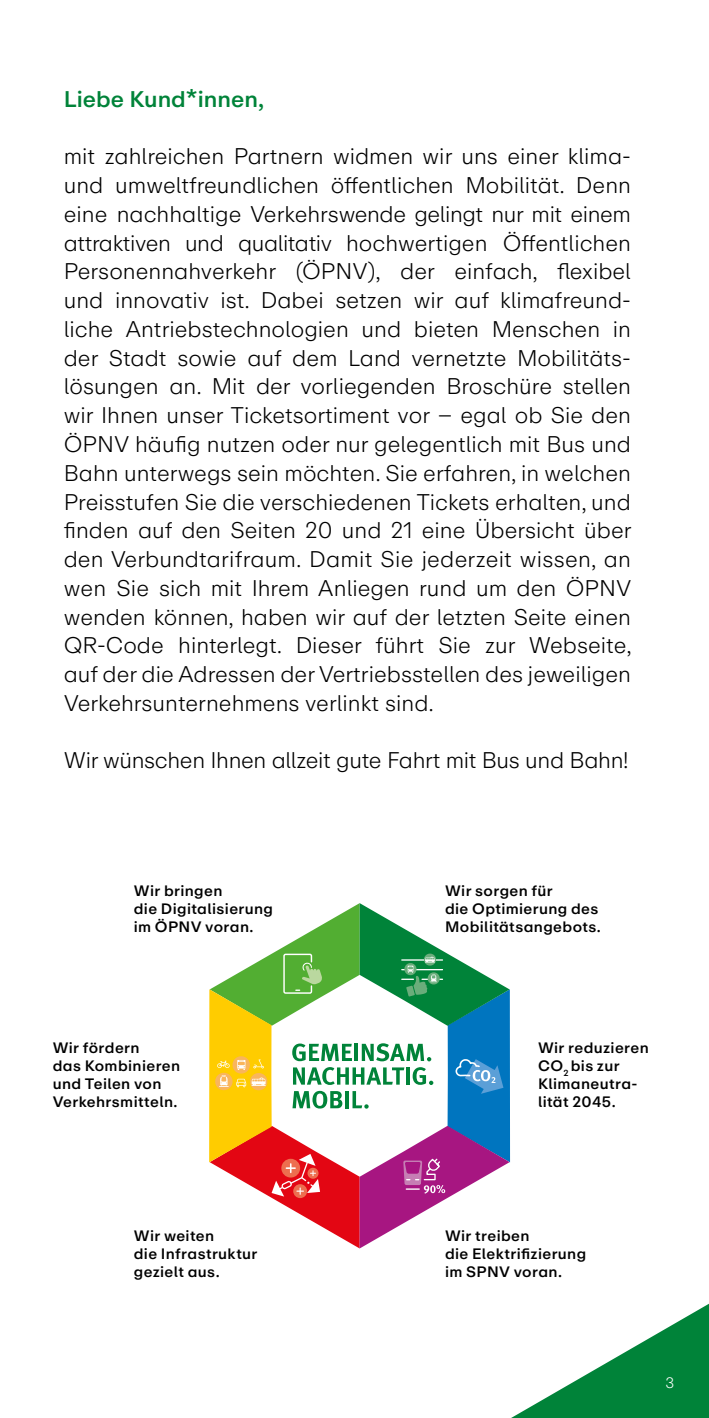
<style>
.page{position:relative;width:709px;height:1418px;background:#fff}
.page>*{position:absolute;margin:0;border:0;box-sizing:border-box;transform-origin:0 0}
.t1{font:300 22.5px/28.8px "ABC Repro";color:#000}
.t2{font:500 22.5px "ABC Repro";color:#008339}
.t3{font:500 15px/18px "ABC Repro";letter-spacing:.025em;color:#000}
.t4{font:300 15px "ABC Repro";color:#fff}
</style>
<div class="page">
<svg style="left:513px;top:1303px;width:196px;height:114px"></svg>
<svg style="left:209px;top:903px;width:301px;height:345px"></svg>
<p class="t2" style="left:64px;top:84px;width:202px">Liebe Kund*innen,</p>
<p class="t1" style="left:64px;top:142px;width:569px">mit zahlreichen Partnern widmen wir uns einer klima&shy;und umweltfreundlichen öffentlichen Mobilität. Denn eine nachhaltige Verkehrswende gelingt nur mit einem attraktiven und qualitativ hochwertigen Öffentlichen Personennahverkehr (ÖPNV), der einfach, flexibel und innovativ ist. Dabei setzen wir auf klimafreund&shy;liche Antriebstechnologien und bieten Menschen in der Stadt sowie auf dem Land vernetzte Mobilitäts&shy;lösungen an. Mit der vorliegenden Broschüre stellen wir Ihnen unser Ticketsortiment vor – egal ob Sie den ÖPNV häufig nutzen oder nur gelegentlich mit Bus und Bahn unterwegs sein möchten. Sie erfahren, in welchen Preisstufen Sie die verschiedenen Tickets erhalten, und finden auf den Seiten 20 und 21 eine Übersicht über den Verbundtarifraum. Damit Sie jederzeit wissen, an wen Sie sich mit Ihrem Anliegen rund um den ÖPNV wenden können, haben wir auf der letzten Seite einen QR- Code hinterlegt. Dieser führt Sie zur Webseite, auf der die Adressen der Vertriebsstellen des jeweiligen Verkehrsunternehmens verlinkt sind.</p>
<p class="t1" style="left:64px;top:746px;width:566px">Wir wünschen Ihnen allzeit gute Fahrt mit Bus und Bahn!</p>
<p class="t3" style="left:134px;top:881px;width:141px">Wir bringen<br>die Digitalisierung im ÖPNV voran.</p>
<p class="t3" style="left:53px;top:1039px;width:129px">Wir fördern<br>das Kombinieren und Teilen von<br>Verkehrsmitteln.</p>
<p class="t3" style="left:445px;top:881px;width:157px">Wir sorgen für<br>die Optimierung des<br>Mobilitätsangebots.</p>
<p class="t3" style="left:538px;top:1039px;width:112px">Wir reduzieren<br>CO<sub>2</sub> bis zur<br>Klimaneutra&shy;lität 2045.</p>
<p class="t3" style="left:134px;top:1226px;width:125px">Wir weiten<br>die Infrastruktur gezielt aus.</p>
<p class="t3" style="left:445px;top:1226px;width:143px">Wir treiben<br>die Elektrifizierung im SPNV voran.</p>
<p class="t4" style="left:665px;top:1373px;width:10px">3</p>
</div>
